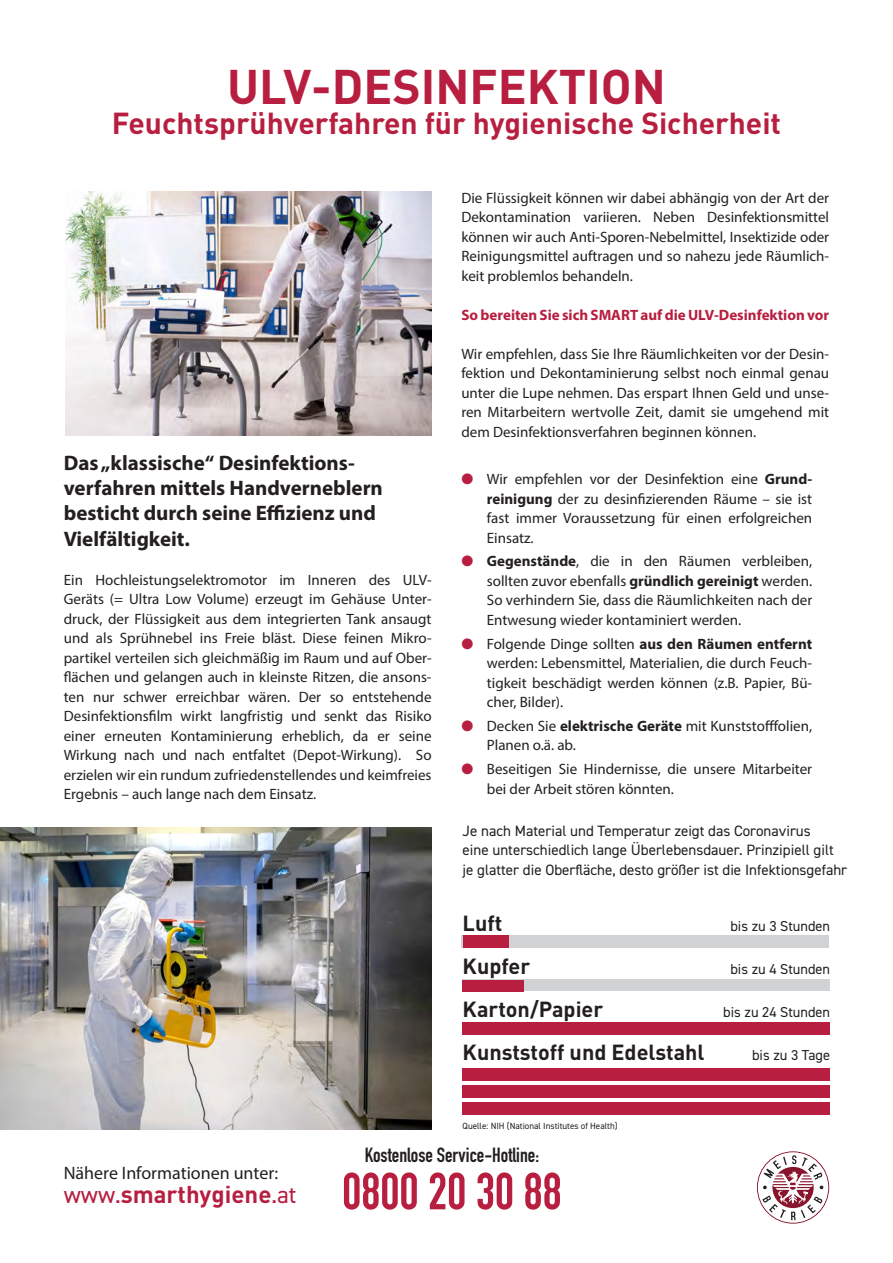
<style>
.page{position:relative;width:893px;height:1263px;background:#fff}
.page>*{position:absolute;margin:0;border:0;box-sizing:border-box;transform-origin:0 0}
.t1{font:700 51.3px "DIN Condensed";color:#b71e3f}
.t2{font:700 48px "DIN";color:#b71e3f}
.t3{font:700 30px "DIN";color:#b71e3f}
.t4{font:700 24px "DIN";color:#b71e3f}
.t5{font:700 21.6px "DIN";color:#231f20}
.t6{font:700 21px/25.2px "Myriad Pro";color:#231f20}
.t7{font:700 20.25px "DIN Condensed";color:#231f20}
.t8{font:18px "Myriad Pro";color:#231f20}
.t9{font:15px/19.5px "Myriad Pro";color:#231f20;text-align:justify}
.t10{font:15px/19.5px "DIN2014";color:#231f20}
.t11{font:700 15px "Myriad Pro";color:#b71e3f}
.t12{font:14.4px "DIN2014";color:#231f20}
.t13{font:9px "DIN2014";color:#231f20}
.s1{color:#b71e3f}
.s2{font-weight:700}
.s3{font-family:"DIN2014";font-weight:400}
</style>
<div class="page">
<img style="left:65px;top:191px;width:367px;height:245px">
<img style="left:0;top:827px;width:432px;height:303px">
<div style="left:461px;top:935px;width:368px;height:12px;background:#d1d2d4"></div>
<div style="left:463px;top:979px;width:367px;height:12px;background:#d1d2d4"></div>
<div style="left:463px;top:935px;width:46px;height:12px;background:#b71e3f"></div>
<div style="left:463px;top:1022px;width:367px;height:13px;background:#b71e3f"></div>
<div style="left:463px;top:980px;width:61px;height:12px;background:#b71e3f"></div>
<div style="left:463px;top:1068px;width:367px;height:13px;background:#b71e3f"></div>
<div style="left:463px;top:1085px;width:367px;height:13px;background:#b71e3f"></div>
<div style="left:463px;top:1102px;width:367px;height:13px;background:#b71e3f"></div>
<svg style="left:757px;top:1151px;width:72px;height:72px"></svg>
<h2 class="t2" style="left:227px;top:55px;width:440px">ULV-DESINFEKTION</h2>
<h3 class="t3" style="left:112px;top:103px;width:671px">Feuchtsprühverfahren für hygienische Sicherheit</h3>
<h3 class="t6" style="left:64px;top:450px;width:321px">Das „klassische“ Desinfektions&shy;verfahren mittels Handverneblern besticht durch seine Effizienz und<br>Vielfältigkeit.</h3>
<p class="t9" style="left:64px;top:570px;width:369px">Ein Hochleistungselektromotor im Inneren des ULV-Geräts (= Ultra Low Volume) erzeugt im Gehäuse Unter&shy;druck, der Flüssigkeit aus dem integrierten Tank ansaugt und als Sprühnebel ins Freie bläst. Diese feinen Mikro&shy;partikel verteilen sich gleichmäßig im Raum und auf Ober&shy;flächen und gelangen auch in kleinste Ritzen, die ansons&shy;ten nur schwer erreichbar wären. Der so entstehende Desinfektionsfilm wirkt langfristig und senkt das Risiko einer erneuten Kontaminierung erheblich, da er seine Wirkung nach und nach entfaltet (Depot-Wirkung). So erzielen wir ein rundum zufriedenstellendes und keimfreies Ergebnis – auch lange nach dem Einsatz.</p>
<p class="t9" style="left:461px;top:188px;width:369px">Die Flüssigkeit können wir dabei abhängig von der Art der Dekontamination variieren. Neben Desinfektionsmittel können wir auch Anti-Sporen-Nebelmittel, Insektizide oder Reinigungsmittel auftragen und so nahezu jede Räumlich&shy;keit problemlos behandeln.</p>
<p class="t11" style="left:461px;top:305px;width:369px">So bereiten Sie sich SMART auf die ULV-Desinfektion vor</p>
<p class="t9" style="left:461px;top:344px;width:369px">Wir empfehlen, dass Sie Ihre Räumlichkeiten vor der Desin&shy;fektion und Dekontaminierung selbst noch einmal genau unter die Lupe nehmen. Das erspart Ihnen Geld und unse&shy;ren Mitarbeitern wertvolle Zeit, damit sie umgehend mit dem Desinfektionsverfahren beginnen können.</p>
<p class="t9" style="left:487px;top:469px;width:327px;text-indent:-26px"><span class="s1">●</span> Wir empfehlen vor der Desinfektion eine <span class="s2">Grund&shy;reinigung</span> der zu desinfizierenden Räume – sie ist fast immer Voraussetzung für einen erfolgreichen Einsatz.</p>
<p class="t9" style="left:487px;top:551px;width:327px;text-indent:-26px"><span class="s1">●</span> <span class="s2">Gegenstände</span>, die in den Räumen verbleiben, sollten zuvor ebenfalls <span class="s2">gründlich gereinigt</span> werden.<br>So verhindern Sie, dass die Räumlichkeiten nach der Entwesung wieder kontaminiert werden.</p>
<p class="t9" style="left:487px;top:634px;width:327px;text-indent:-26px"><span class="s1">●</span> Folgende Dinge sollten <span class="s2">aus den Räumen entfernt </span>werden: Lebensmittel, Materialien, die durch Feuch&shy;tigkeit beschädigt werden können (z.B. Papier, Bü&shy;cher, Bilder).</p>
<p class="t9" style="left:487px;top:716px;width:327px;text-indent:-26px"><span class="s1">●</span> Decken Sie <span class="s2">elektrische Geräte</span> mit Kunststofffolien,<br>Planen o.ä. ab.</p>
<p class="t9" style="left:487px;top:759px;width:327px;text-indent:-26px"><span class="s1">●</span> Beseitigen Sie Hindernisse, die unsere Mitarbeiter bei der Arbeit stören könnten.</p>
<p class="t10" style="left:463px;top:821px;width:386px">Je nach Material und Temperatur zeigt das Coronavirus<br>eine unterschiedlich lange Überlebensdauer. Prinzipiell gilt je glatter die Oberfläche, desto größer ist die Infektionsgefahr</p>
<h3 class="t5" style="left:463px;top:909px;width:41px">Luft</h3>
<p class="t12" style="left:730px;top:917px;width:101px">bis zu 3 Stunden</p>
<h3 class="t5" style="left:463px;top:952px;width:69px">Kupfer</h3>
<p class="t12" style="left:730px;top:960px;width:101px">bis zu 4 Stunden</p>
<h3 class="t5" style="left:463px;top:995px;width:142px">Karton/Papier</h3>
<p class="t12" style="left:723px;top:1003px;width:108px">bis zu 24 Stunden</p>
<h3 class="t5" style="left:463px;top:1038px;width:243px">Kunststoff und Edelstahl</h3>
<p class="t12" style="left:752px;top:1046px;width:80px">bis zu 3 Tage</p>
<p class="t13" style="left:463px;top:1120px;width:156px">Quelle: NIH (National Institutes of Health)</p>
<p class="t8" style="left:64px;top:1162px;width:216px">Nähere Informationen unter:</p>
<h3 class="t4" style="left:64px;top:1179px;width:234px"><span class="s3">www.</span>smarthygiene<span class="s3">.at</span></h3>
<h3 class="t7" style="left:365px;top:1141px;width:176px">Kostenlose Service-Hotline:</h3>
<h1 class="t1" style="left:342px;top:1157px;width:221px">0800 20 30 88</h1>
</div>
